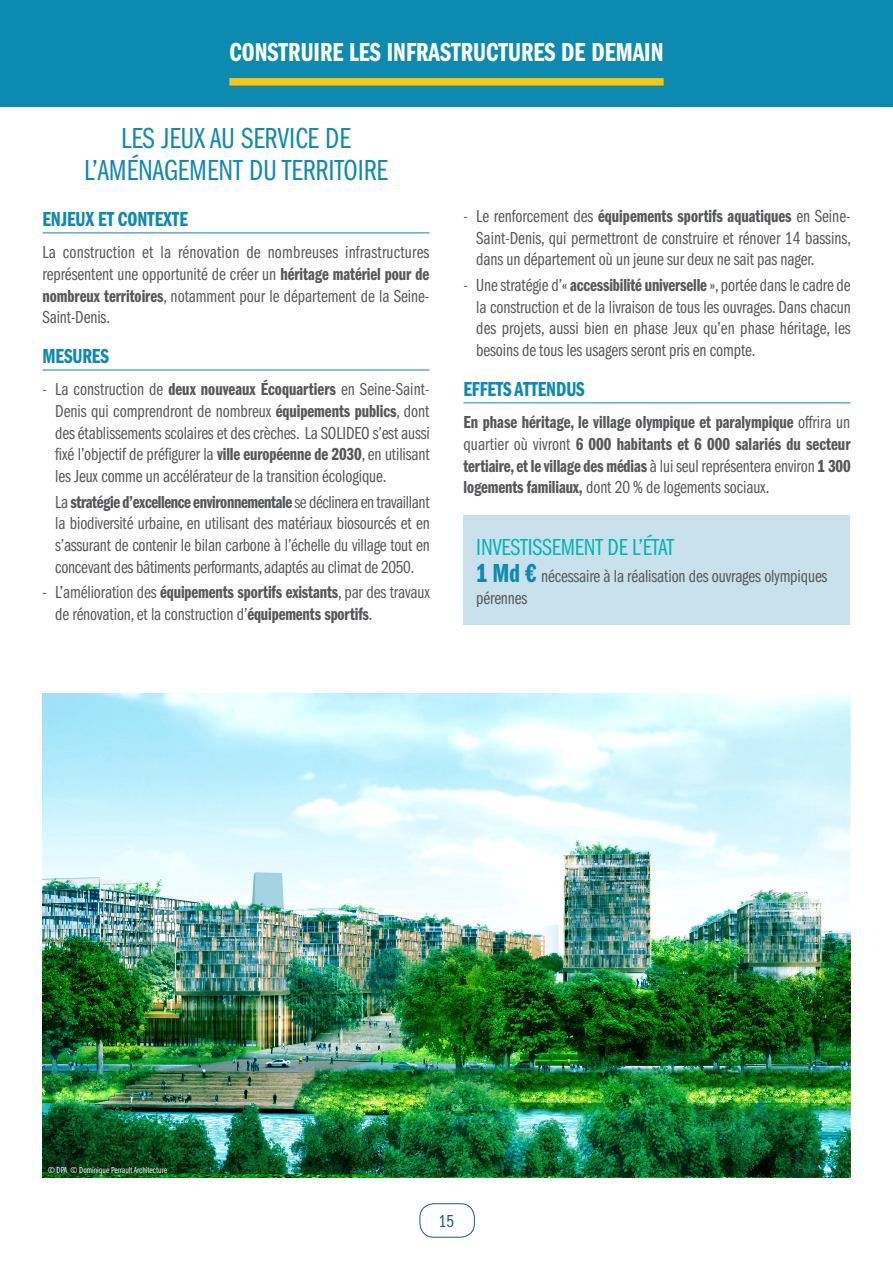
<style>
.page{position:relative;width:893px;height:1263px;background:#fff}
.page>*{position:absolute;margin:0;border:0;box-sizing:border-box;transform-origin:0 0}
.t1{font:30px/31.5px "ITC Franklin Gothic Std Bk Cp";color:#0d8aaf;text-align:center}
.t2{font:27px "ITC Franklin Gothic Std Dm Cp";color:#fff}
.t3{font:24px "ITC Franklin Gothic Std Bk Cp";letter-spacing:-.005em;color:#00b6b1}
.t4{font:21px "ITC Franklin Gothic Std Dm Cp";letter-spacing:-.005em;color:#0d8aaf}
.t5{font:18px/21.6px "ITC Franklin Gothic Std Bk Cp";letter-spacing:-.005em;color:#57585a;text-align:justify}
.t6{font:18px/21.6px "ITC Franklin Gothic Std Dm Cp";letter-spacing:-.005em;color:#57585a;text-align:justify}
.t7{font:18px "ITC Franklin Gothic Std Bk Cp";color:#255a6e}
.t8{font:9px "ITC Franklin Gothic Std Bk Cp";letter-spacing:-.005em;color:#fff}
.s1{font-family:"ITC Franklin Gothic Std Dm Cp"}
.s2{font-family:"ITC Franklin Gothic Std Bk Cp"}
.s3{font-family:"ITC Franklin Gothic Std Dm Cp";font-size:27px;color:#0d8aaf}
</style>
<div class="page">
<img style="left:43px;top:693px;width:807px;height:485px">
<div style="left:0;top:0;width:893px;height:106px;background:#0d8aaf"></div>
<div style="left:229px;top:78px;width:435px;height:8px;background:#fec50d"></div>
<hr style="left:43px;top:232px;width:386px;height:1px;background:#0d8aaf">
<hr style="left:43px;top:370px;width:386px;height:1px;background:#0d8aaf">
<hr style="left:463px;top:402px;width:387px;height:1px;background:#0d8aaf">
<div style="left:463px;top:515px;width:387px;height:110px;background:#c9e1ec"></div>
<div style="left:420px;top:1203px;width:55px;height:34px;border:1px solid #255a6e;border-radius:14px"></div>
<h2 class="t2" style="left:229px;top:37px;width:436px">CONSTRUIRE LES INFRASTRUCTURES DE DEMAIN</h2>
<h1 class="t1" style="left:84px;top:123px;width:305px">LES JEUX AU SERVICE DE<br>L’AMÉNAGEMENT DU TERRITOIRE</h1>
<p class="t4" style="left:43px;top:208px;width:147px">ENJEUX ET CONTEXTE</p>
<p class="t5" style="left:43px;top:242px;width:388px">La construction et la rénovation de nombreuses infrastructures représentent une opportunité de créer un <span class="s1">héritage matériel pour de nombreux territoires</span>, notamment pour le département de la Seine-Saint-Denis.</p>
<p class="t4" style="left:43px;top:345px;width:68px">MESURES</p>
<p class="t5" style="left:55px;top:379px;width:376px;text-indent:-13px">- La construction de <span class="s1">deux nouveaux Écoquartiers</span> en Seine-Saint-Denis qui comprendront de nombreux <span class="s1">équipements publics</span>, dont des établissements scolaires et des crèches. La SOLIDEO s’est aussi fixé l’objectif de préfigurer la <span class="s1">ville européenne de 2030</span>, en utilisant les Jeux comme un accélérateur de la transition écologique.</p>
<p class="t6" style="left:55px;top:491px;width:376px"><span class="s2">La</span> stratégie d’excellence environnementale <span class="s2">se déclinera en travaillant</span></p>
<p class="t5" style="left:55px;top:513px;width:376px">la biodiversité urbaine, en utilisant des matériaux biosourcés et en s’assurant de contenir le bilan carbone à l’échelle du village tout en concevant des bâtiments performants, adaptés au climat de 2050.</p>
<p class="t5" style="left:55px;top:582px;width:376px;text-indent:-13px">- L’amélioration des <span class="s1">équipements sportifs existants</span>, par des travaux de rénovation, et la construction d’<span class="s1">équipements sportifs</span>.</p>
<p class="t6" style="left:463px;top:206px;width:388px"><span class="s2">- Le renforcement des</span> équipements sportifs aquatiques <span class="s2">en Seine-</span></p>
<p class="t5" style="left:476px;top:227px;width:376px">Saint-Denis, qui permettront de construire et rénover 14 bassins, dans un département où un jeune sur deux ne sait pas nager.</p>
<p class="t5" style="left:476px;top:275px;width:376px;text-indent:-13px">- Une stratégie d’« <span class="s1">accessibilité universelle</span> », portée dans le cadre de la construction et de la livraison de tous les ouvrages. Dans chacun des projets, aussi bien en phase Jeux qu’en phase héritage, les besoins de tous les usagers seront pris en compte.</p>
<p class="t4" style="left:463px;top:378px;width:123px">EFFETS ATTENDUS</p>
<p class="t6" style="left:463px;top:412px;width:389px">En phase héritage, le village olympique et paralympique <span class="s2">offrira un quartier où vivront</span> 6 000 habitants et 6 000 salariés du secteur tertiaire, et le village des médias <span class="s2">à lui seul représentera environ</span> 1 300</p>
<p class="t5" style="left:463px;top:477px;width:307px"><span class="s1">logements familiaux,</span> dont 20 % de logements sociaux.</p>
<h3 class="t3" style="left:476px;top:534px;width:200px">INVESTISSEMENT DE L’ÉTAT</h3>
<p class="t5" style="left:476px;top:566px;width:353px"><span class="s3">1 Md €</span> nécessaire à la réalisation des ouvrages olympiques pérennes</p>
<p class="t8" style="left:48px;top:1165px;width:121px">© DPA © Dominique Perrault Architecture</p>
<p class="t7" style="left:439px;top:1211px;width:17px">15</p>
</div>
